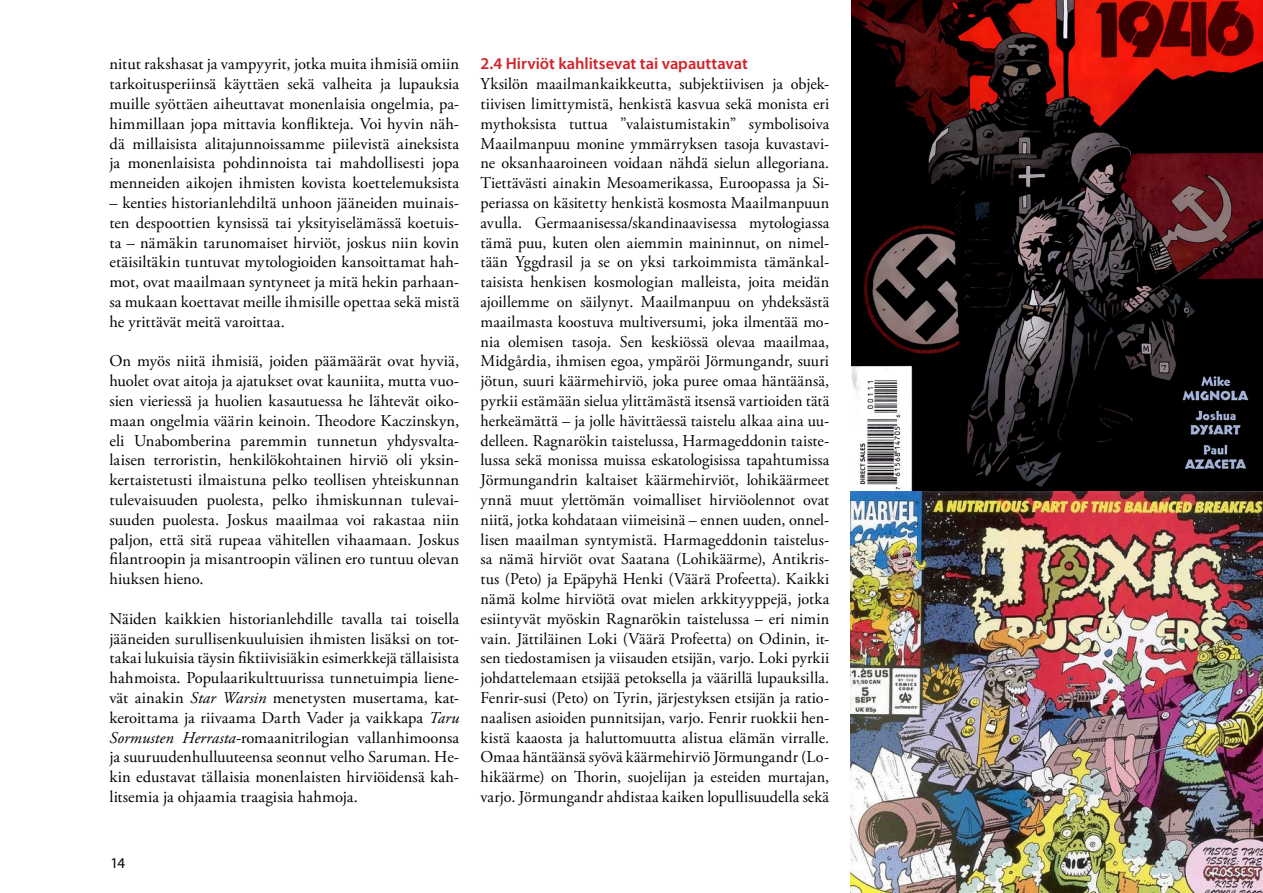
<style>
.page{position:relative;width:1263px;height:893px;background:#fff}
.page>*{position:absolute;margin:0;border:0;box-sizing:border-box;transform-origin:0 0}
.t1{font:16.5px/19.8px "Adobe Garamond Pro";letter-spacing:.005em;color:#000;text-align:justify}
.t2{font:600 16.5px "Myriad Pro";letter-spacing:-.005em;color:#d2232a}
.t3{font:15px "Myriad Pro";color:#000}
.s1{font-style:italic}
</style>
<div class="page">
<img style="left:851px;top:0;width:412px;height:491px">
<img style="left:851px;top:491px;width:412px;height:402px">
<p class="t1" style="left:109px;top:55px;width:351px">nitut rakshasat ja vampyyrit, jotka muita ihmisiä omiin tarkoitusperiinsä käyttäen sekä valheita ja lupauksia muille syöttäen aiheuttavat monenlaisia ongelmia, pa&shy;himmillaan jopa mittavia konflikteja. Voi hyvin näh&shy;dä millaisista alitajunnoissamme piilevistä aineksista ja monenlaisista pohdinnoista tai mahdollisesti jopa menneiden aikojen ihmisten kovista koettelemuksista</p>
<p class="t1" style="left:109px;top:193px;width:351px">– kenties historianlehdiltä unhoon jääneiden muinais&shy;ten despoottien kynsissä tai yksityiselämässä koetuis&shy;ta – nämäkin tarunomaiset hirviöt, joskus niin kovin etäisiltäkin tuntuvat mytologioiden kansoittamat hah&shy;mot, ovat maailmaan syntyneet ja mitä hekin parhaan&shy;sa mukaan koettavat meille ihmisille opettaa sekä mistä he yrittävät meitä varoittaa.</p>
<p class="t1" style="left:109px;top:352px;width:351px">On myös niitä ihmisiä, joiden päämäärät ovat hyviä, huolet ovat aitoja ja ajatukset ovat kauniita, mutta vuo&shy;sien vieriessä ja huolien kasautuessa he lähtevät oiko&shy;maan ongelmia väärin keinoin. Theodore Kaczinskyn, eli Unabomberina paremmin tunnetun yhdysvalta&shy;laisen terroristin, henkilökohtainen hirviö oli yksin&shy;kertaistetusti ilmaistuna pelko teollisen yhteiskunnan tulevaisuuden puolesta, pelko ihmiskunnan tulevai&shy;suuden puolesta. Joskus maailmaa voi rakastaa niin paljon, että sitä rupeaa vähitellen vihaamaan. Joskus filantroopin ja misantroopin välinen ero tuntuu olevan hiuksen hieno.</p>
<p class="t1" style="left:109px;top:609px;width:351px">Näiden kaikkien historianlehdille tavalla tai toisella jääneiden surullisenkuuluisien ihmisten lisäksi on tot&shy;takai lukuisia täysin fiktiivisiäkin esimerkkejä tällaisista hahmoista. Populaarikulttuurissa tunnetuimpia liene&shy;vät ainakin <span class="s1">Star Warsin</span> menetysten musertama, kat&shy;keroittama ja riivaama Darth Vader ja vaikkapa <span class="s1">Taru Sormusten Herrasta</span>-romaanitrilogian vallanhimoonsa ja suuruudenhulluuteensa seonnut velho Saruman. He&shy;kin edustavat tällaisia monenlaisten hirviöidensä kah&shy;litsemia ja ohjaamia traagisia hahmoja.</p>
<p class="t2" style="left:480px;top:53px;width:269px">2.4 Hirviöt kahlitsevat tai vapauttavat</p>
<p class="t1" style="left:480px;top:75px;width:350px">Yksilön maailmankaikkeutta, subjektiivisen ja objek&shy;tiivisen limittymistä, henkistä kasvua sekä monista eri mythoksista tuttua ”valaistumistakin” symbolisoiva Maailmanpuu monine ymmärryksen tasoja kuvastavi&shy;ne oksanhaaroineen voidaan nähdä sielun allegoriana.<br>Tiettävästi ainakin Mesoamerikassa, Euroopassa ja Si&shy;periassa on käsitetty henkistä kosmosta Maailmanpuun avulla. Germaanisessa/skandinaavisessa mytologiassa tämä puu, kuten olen aiemmin maininnut, on nimel&shy;tään Yggdrasil ja se on yksi tarkoimmista tämänkal&shy;taisista henkisen kosmologian malleista, joita meidän ajoillemme on säilynyt. Maailmanpuu on yhdeksästä maailmasta koostuva multiversumi, joka ilmentää mo&shy;nia olemisen tasoja. Sen keskiössä olevaa maailmaa, Midgårdia, ihmisen egoa, ympäröi Jörmungandr, suuri jötun, suuri käärmehirviö, joka puree omaa häntäänsä, pyrkii estämään sielua ylittämästä itsensä vartioiden tätä herkeämättä – ja jolle hävittäessä taistelu alkaa aina uu&shy;delleen. Ragnarökin taistelussa, Harmageddonin taiste&shy;lussa sekä monissa muissa eskatologisissa tapahtumissa Jörmungandrin kaltaiset käärmehirviöt, lohikäärmeet ynnä muut ylettömän voimalliset hirviöolennot ovat niitä, jotka kohdataan viimeisinä – ennen uuden, onnel&shy;lisen maailman syntymistä. Harmageddonin taistelus&shy;sa nämä hirviöt ovat Saatana (Lohikäärme), Antikris&shy;tus (Peto) ja Epäpyhä Henki (Väärä Profeetta). Kaikki nämä kolme hirviötä ovat mielen arkkityyppejä, jotka esiintyvät myöskin Ragnarökin taistelussa – eri nimin vain. Jättiläinen Loki (Väärä Profeetta) on Odinin, it&shy;sen tiedostamisen ja viisauden etsijän, varjo. Loki pyrkii johdattelemaan etsijää petoksella ja väärillä lupauksilla.<br>Fenrir-susi (Peto) on Tyrin, järjestyksen etsijän ja ratio&shy;naalisen asioiden punnitsijan, varjo. Fenrir ruokkii hen&shy;kistä kaaosta ja haluttomuutta alistua elämän virralle.<br>Omaa häntäänsä syövä käärmehirviö Jörmungandr (Lo&shy;hikäärme) on Thorin, suojelijan ja esteiden murtajan, varjo. Jörmungandr ahdistaa kaiken lopullisuudella sekä</p>
<p class="t3" style="left:111px;top:854px;width:16px">14</p>
</div>
